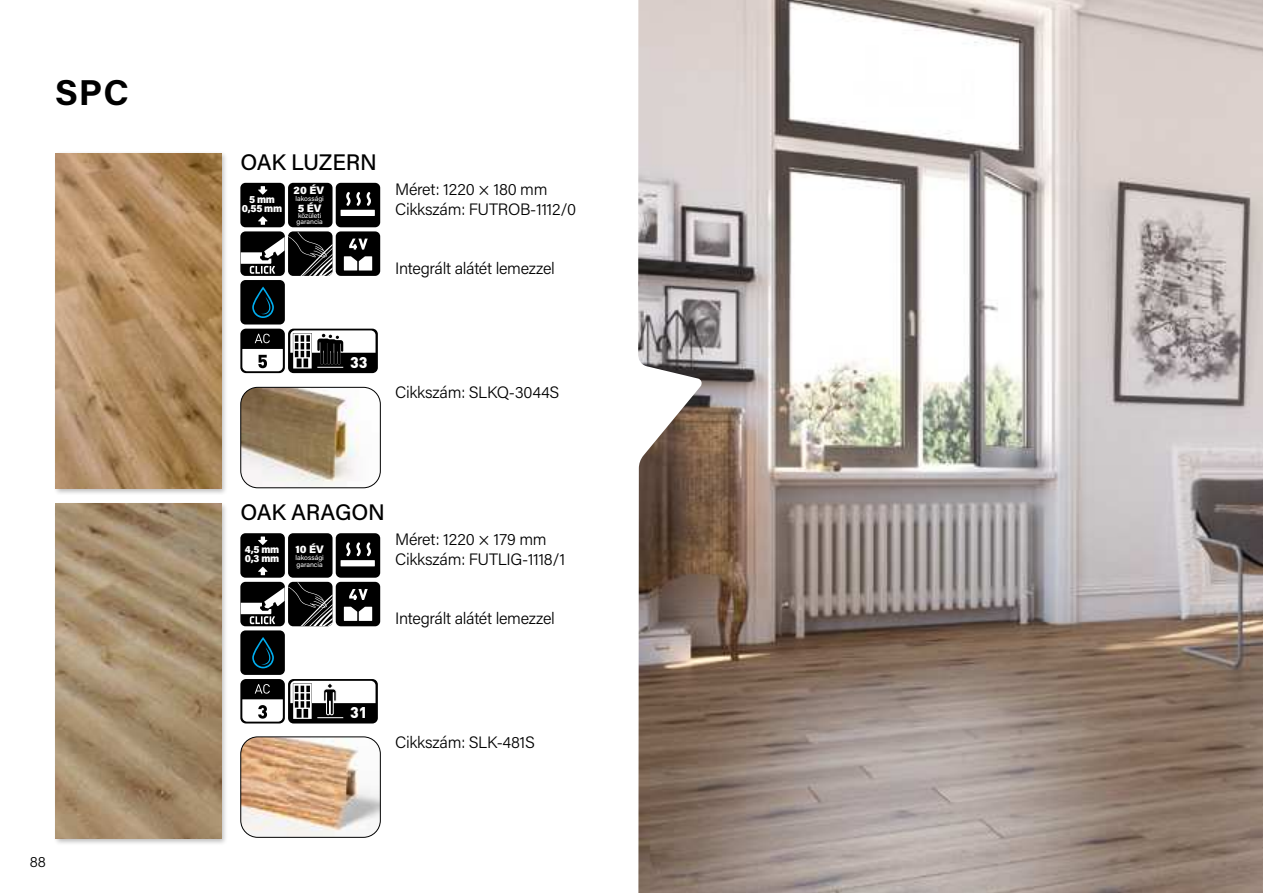
<style>
.page{position:relative;width:1263px;height:893px;background:#fff}
.page>*{position:absolute;margin:0;border:0;box-sizing:border-box;transform-origin:0 0}
.t1{font:700 36px "Acumin Pro";color:#000}
.t2{font:500 22.5px "Acumin Pro";letter-spacing:-.015em;color:#000}
.t3{font:300 16.5px/19.8px "Acumin Pro";letter-spacing:-.02em;color:#000}
.t4{font:900 15.45px "DIN Pro";color:#fff}
.t5{font:300 15px "Acumin Pro";color:#000}
.t6{font:900 10.95px "Acumin Pro";letter-spacing:.025em;color:#fff}
.t7{font:900 10.5px/9px "Acumin Pro";letter-spacing:-.02em;color:#fff;text-align:center;scale:.95 1}
.t8{font:6.9px/6px "Acumin Pro";color:#fff}
</style>
<div class="page">
<img style="left:703px;top:0;width:560px;height:893px">
<svg style="left:240px;top:0;width:463px;height:893px"></svg>
<div style="left:53px;top:150px;width:175px;height:345px;background:#000;opacity:.25"></div>
<img style="left:55px;top:153px;width:166px;height:335px">
<div style="left:240px;top:183px;width:45px;height:44px;background:#000;border-radius:5px"></div>
<svg style="left:258px;top:186px;width:10px;height:9px"></svg>
<svg style="left:258px;top:216px;width:10px;height:9px"></svg>
<div style="left:288px;top:183px;width:44px;height:44px;background:#000;border-radius:5px"></div>
<div style="left:336px;top:183px;width:44px;height:44px;background:#000;border-radius:5px"></div>
<svg style="left:367px;top:192px;width:4px;height:14px"></svg>
<svg style="left:346px;top:192px;width:15px;height:14px"></svg>
<div style="left:341px;top:210px;width:34px;height:6px;background:#fff"></div>
<svg style="left:240px;top:231px;width:45px;height:45px"></svg>
<div style="left:288px;top:231px;width:44px;height:45px;background:#6d6d6d;border-radius:5px"></div>
<svg style="left:241px;top:232px;width:91px;height:44px"></svg>
<div style="left:336px;top:231px;width:44px;height:45px;background:#000;border-radius:5px"></div>
<svg style="left:344px;top:256px;width:28px;height:15px"></svg>
<svg style="left:349px;top:239px;width:19px;height:11px"></svg>
<div style="left:240px;top:280px;width:45px;height:44px;background:#000;border-radius:5px"></div>
<svg style="left:252px;top:287px;width:22px;height:31px"></svg>
<div style="left:240px;top:329px;width:45px;height:44px;background:#000;border-radius:6px"></div>
<svg style="left:255px;top:334px;width:15px;height:9px"></svg>
<svg style="left:242px;top:349px;width:41px;height:22px"></svg>
<div style="left:288px;top:329px;width:90px;height:44px;background:#000;border-radius:6px"></div>
<svg style="left:290px;top:330px;width:85px;height:38px"></svg>
<div style="left:53px;top:501px;width:175px;height:344px;background:#000;opacity:.25"></div>
<img style="left:55px;top:503px;width:166px;height:335px">
<div style="left:240px;top:533px;width:45px;height:45px;background:#000;border-radius:5px"></div>
<svg style="left:258px;top:536px;width:10px;height:9px"></svg>
<svg style="left:258px;top:567px;width:10px;height:8px"></svg>
<div style="left:288px;top:533px;width:44px;height:45px;background:#000;border-radius:5px"></div>
<div style="left:336px;top:533px;width:44px;height:45px;background:#000;border-radius:5px"></div>
<svg style="left:367px;top:542px;width:4px;height:14px"></svg>
<svg style="left:346px;top:542px;width:15px;height:14px"></svg>
<div style="left:341px;top:560px;width:34px;height:6px;background:#fff"></div>
<svg style="left:240px;top:582px;width:45px;height:44px"></svg>
<svg style="left:241px;top:582px;width:91px;height:44px"></svg>
<div style="left:336px;top:582px;width:44px;height:44px;background:#000;border-radius:5px"></div>
<svg style="left:344px;top:607px;width:28px;height:14px"></svg>
<svg style="left:349px;top:589px;width:19px;height:11px"></svg>
<div style="left:240px;top:630px;width:45px;height:45px;background:#000;border-radius:5px"></div>
<svg style="left:252px;top:637px;width:22px;height:31px"></svg>
<div style="left:240px;top:679px;width:45px;height:44px;background:#000;border-radius:6px"></div>
<svg style="left:242px;top:684px;width:41px;height:38px"></svg>
<div style="left:288px;top:679px;width:90px;height:44px;background:linear-gradient(to right,#000,#000);border-radius:5px"></div>
<svg style="left:290px;top:681px;width:85px;height:38px"></svg>
<img style="left:241px;top:387px;width:139px;height:101px">
<div style="left:240px;top:387px;width:141px;height:101px;border:1px solid #000;border-radius:17px"></div>
<img style="left:241px;top:737px;width:139px;height:100px">
<div style="left:240px;top:736px;width:141px;height:102px;border:1px solid #000;border-radius:17px"></div>
<h1 class="t1" style="left:55px;top:72px;width:75px">SPC</h1>
<p class="t5" style="left:30px;top:853px;width:18px">88</p>
<h2 class="t2" style="left:240px;top:149px;width:138px">OAK LUZERN</h2>
<p class="t7" style="left:242px;top:195px;width:44px">5 mm<br>0,55 mm</p>
<p class="t6" style="left:294px;top:184px;width:32px">20 ÉV</p>
<p class="t8" style="left:295px;top:195px;width:30px">lakossági</p>
<p class="t6" style="left:298px;top:202px;width:25px">5 ÉV</p>
<p class="t8" style="left:297px;top:213px;width:28px">közületi garancia</p>
<p class="t3" style="left:395px;top:179px;width:183px">Méret: 1220 × 180 mm<br>Cikkszám: FUTROB-1112/0</p>
<p class="t3" style="left:395px;top:258px;width:161px">Integrált alátét lemezzel</p>
<p class="t4" style="left:350px;top:354px;width:19px">33</p>
<p class="t3" style="left:395px;top:383px;width:166px">Cikkszám: SLKQ-3044S</p>
<h2 class="t2" style="left:240px;top:500px;width:146px">OAK ARAGON</h2>
<p class="t7" style="left:245px;top:545px;width:38px;text-align:left">4,5 mm<br>0,3 mm</p>
<p class="t6" style="left:295px;top:544px;width:30px">10 ÉV</p>
<p class="t8" style="left:295px;top:554px;width:30px;line-height:6.9px">lakossági garancia</p>
<p class="t3" style="left:395px;top:529px;width:171px">Méret: 1220 × 179 mm<br>Cikkszám: FUTLIG-1118/1</p>
<p class="t3" style="left:395px;top:609px;width:161px">Integrált alátét lemezzel</p>
<p class="t4" style="left:350px;top:704px;width:19px">31</p>
<p class="t3" style="left:395px;top:732px;width:141px">Cikkszám: SLK-481S</p>
</div>
